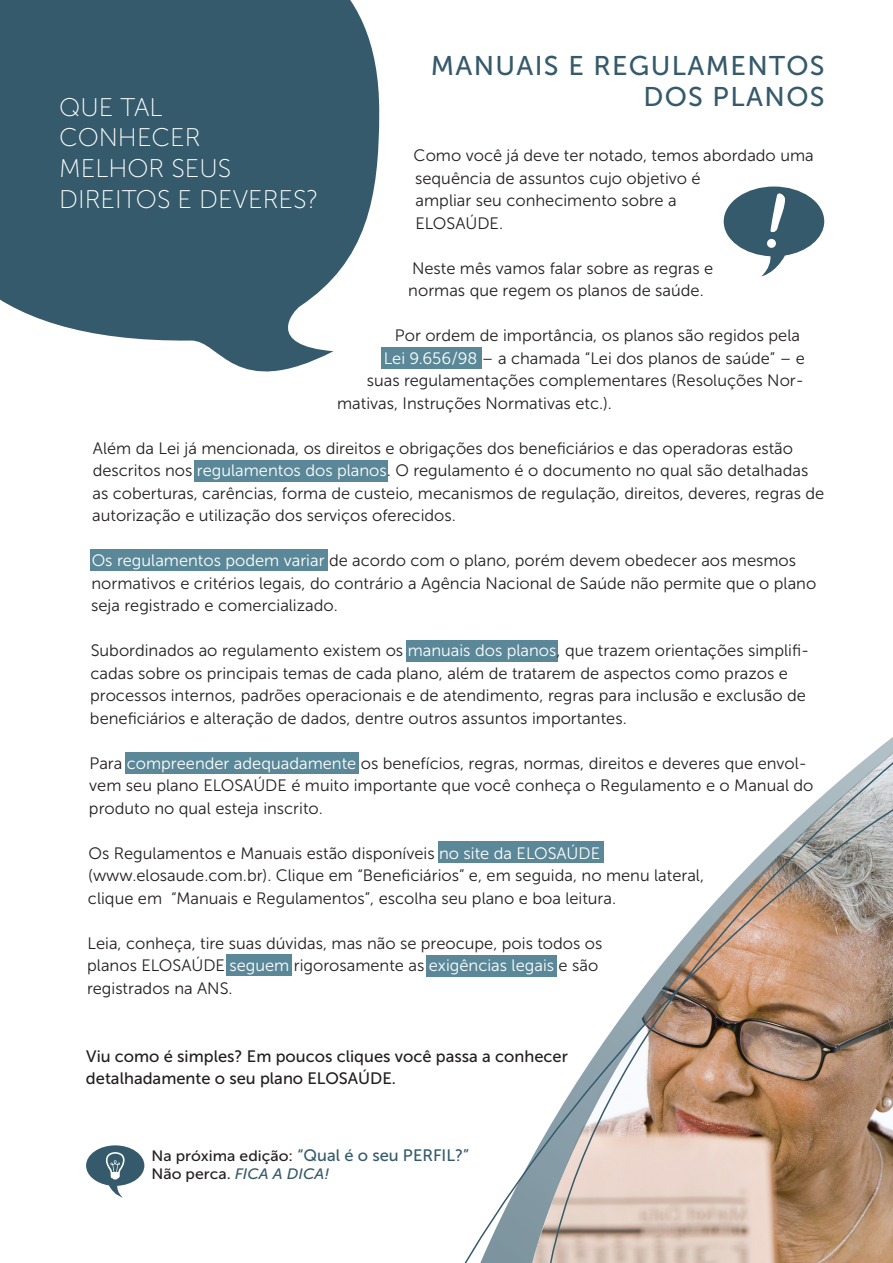
<style>
.page{position:relative;width:893px;height:1263px;background:#fff}
.page>*{position:absolute;margin:0;border:0;box-sizing:border-box;transform-origin:0 0}
.t1{font:27px/31.5px "Museo Sans 500";letter-spacing:.05em;color:#355a6b;text-align:right}
.t2{font:25.5px/30.6px "Museo Sans 100";color:#fff}
.t3{font:16.5px/22.5px "Museo Sans 300";color:#231f20}
.t4{font:16.5px/22.5px "Museo Sans 500";color:#231f20}
.t5{font:16.5px "Museo Sans 500";color:#355a6b}
.t6{font:italic 15px "Museo Sans 500";color:#355a6b;scale:1.05 1}
.s1{color:#fff}
.s2{font-size:15px;color:#231f20}
.s3{font-style:normal;color:#231f20}
</style>
<div class="page">
<svg style="left:0;top:0;width:379px;height:372px;background:#50707e"></svg>
<svg style="left:86px;top:1145px;width:58px;height:52px"></svg>
<div style="left:381px;top:347px;width:100px;height:22px;background:#5a8898"></div>
<div style="left:125px;top:752px;width:233px;height:22px;background:#5a8898"></div>
<div style="left:90px;top:549px;width:237px;height:22px;background:#5a8898"></div>
<div style="left:406px;top:641px;width:152px;height:21px;background:#5a8898"></div>
<div style="left:195px;top:460px;width:193px;height:21px;background:#5a8898"></div>
<div style="left:426px;top:955px;width:130px;height:22px;background:#5a8898"></div>
<div style="left:438px;top:842px;width:165px;height:21px;background:#5a8898"></div>
<div style="left:226px;top:954px;width:65px;height:21px;background:#5a8898"></div>
<svg style="left:473px;top:737px;width:420px;height:526px"></svg>
<svg style="left:724px;top:187px;width:100px;height:89px"></svg>
<h1 class="t1" style="left:431px;top:50px;width:395px">MANUAIS E REGULAMENTOS<br>DOS PLANOS</h1>
<h2 class="t2" style="left:59px;top:92px;width:261px">QUE TAL<br>CONHECER<br>MELHOR SEUS<br>DIREITOS E DEVERES?</h2>
<p class="t3" style="left:414px;top:144px;width:402px">Como você já deve ter notado, temos abordado uma sequência de assuntos cujo objetivo é<br>ampliar seu conhecimento sobre a<br>ELOSAÚDE.</p>
<p class="t3" style="left:408px;top:257px;width:306px">Neste mês vamos falar sobre as regras e normas que regem os planos de saúde.</p>
<p class="t3" style="left:395px;top:324px;width:407px">Por ordem de importância, os planos são regidos pela</p>
<p class="t3" style="left:384px;top:347px;width:423px"><span class="s1">Lei 9.656/98</span> – a chamada “Lei dos planos de saúde” – e</p>
<p class="t3" style="left:367px;top:370px;width:439px">suas regulamentações complementares (Resoluções Nor-</p>
<p class="t3" style="left:337px;top:392px;width:276px">mativas, Instruções Normativas etc.).</p>
<p class="t3" style="left:92px;top:437px;width:734px">Além da Lei já mencionada, os direitos e obrigações dos beneficiários e das operadoras estão descritos nos <span class="s1">regulamentos dos planos</span>. O regulamento é o documento no qual são detalhadas as coberturas, carências, forma de custeio, mecanismos de regulação, direitos, deveres, regras de autorização e utilização dos serviços oferecidos.</p>
<p class="t3" style="left:91px;top:550px;width:727px"><span class="s1">Os regulamentos podem variar</span> de acordo com o plano, porém devem obedecer aos mesmos normativos e critérios legais, do contrário a Agência Nacional de Saúde não permite que o plano seja registrado e comercializado.</p>
<p class="t3" style="left:90px;top:640px;width:721px">Subordinados ao regulamento existem os <span class="s1">manuais dos planos</span>, que trazem orientações simplifi&shy;cadas sobre os principais temas de cada plano, além de tratarem de aspectos como prazos e processos internos, padrões operacionais e de atendimento, regras para inclusão e exclusão de beneficiários e alteração de dados, dentre outros assuntos importantes.</p>
<p class="t3" style="left:89px;top:752px;width:726px">Para <span class="s1">compreender adequadamente</span> os benefícios, regras, normas, direitos e deveres que envol&shy;vem seu plano ELOSAÚDE é muito importante que você conheça o Regulamento e o Manual do produto no qual esteja inscrito.</p>
<p class="t3" style="left:88px;top:842px;width:617px">Os Regulamentos e Manuais estão disponíveis <span class="s1">no site da ELOSAÚDE </span>(www.elosaude.com.br). Clique em “Beneficiários” e, em seguida, no menu lateral, clique em “Manuais e Regulamentos”, escolha seu plano e boa leitura.</p>
<p class="t3" style="left:87px;top:932px;width:517px">Leia, conheça, tire suas dúvidas, mas não se preocupe, pois todos os planos ELOSAÚDE <span class="s1">seguem</span> rigorosamente as <span class="s1">exigências legais</span> e são registrados na ANS.</p>
<p class="t4" style="left:86px;top:1044px;width:483px">Viu como é simples? Em poucos cliques você passa a conhecer detalhadamente o seu plano ELOSAÚDE.</p>
<p class="t5" style="left:151px;top:1146px;width:319px"><span class="s2">Na próxima edição:</span> “Qual é o seu PERFIL?”</p>
<p class="t6" style="left:151px;top:1166px;width:171px"><span class="s3">Não perca.</span> FICA A DICA!</p>
</div>
